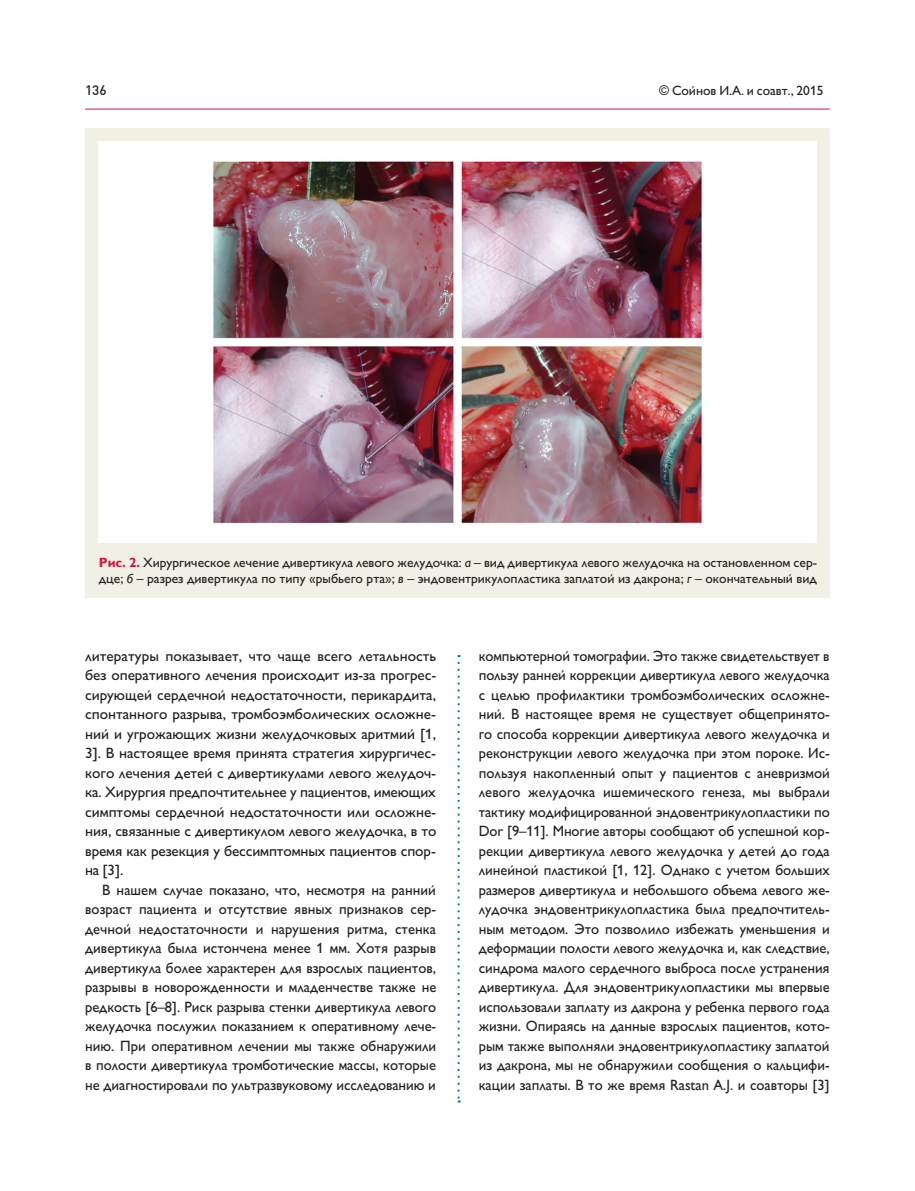
<style>
.page{position:relative;width:915px;height:1191px;background:#fff}
.page>*{position:absolute;margin:0;border:0;box-sizing:border-box;transform-origin:0 0}
.t1{font:15px/19.5px "Gill Sans C";letter-spacing:-.005em;color:#231f20;text-align:justify}
.t2{font:13.5px/16.5px "Gill Sans C";color:#231f20}
.t3{font:500 13.5px "DIN Cyr";color:#231f20}
.s1{font-weight:700;color:#d7123e}
.s2{font-style:italic}
</style>
<div class="page">
<hr style="left:85px;top:109px;width:744px;height:1px;background:#d7123e">
<svg style="left:457px;top:663px;width:2px;height:439px"></svg>
<div style="left:85px;top:128px;width:744px;height:470px;background:#f1f0e4"></div>
<div style="left:99px;top:141px;width:717px;height:401px;background:#fff"></div>
<img style="left:213px;top:161px;width:489px;height:363px">
<p class="t3" style="left:85px;top:83px;width:23px">136</p>
<p class="t2" style="left:658px;top:83px;width:166px">© Сойнов И.А. и соавт., 2015</p>
<p class="t2" style="left:99px;top:554px;width:719px"><span class="s1">Рис. 2.</span> Хирургическое лечение дивертикула левого желудочка: <span class="s2">а</span> – вид дивертикула левого желудочка на остановленном сер&shy;дце; <span class="s2">б</span> – разрез дивертикула по типу «рыбьего рта»; <span class="s2">в</span> – эндовентрикулопластика заплатой из дакрона; <span class="s2">г</span> – окончательный вид</p>
<p class="t1" style="left:85px;top:646px;width:353px">литературы показывает, что чаще всего летальность без оперативного лечения происходит из-за прогрес&shy;сирующей сердечной недостаточности, перикардита, спонтанного разрыва, тромбоэмболических осложне&shy;ний и угрожающих жизни желудочковых аритмий [1, 3]. В настоящее время принята стратегия хирургичес&shy;кого лечения детей с дивертикулами левого желудоч&shy;ка. Хирургия предпочтительнее у пациентов, имеющих симптомы сердечной недостаточности или осложне&shy;ния, связанные с дивертикулом левого желудочка, в то время как резекция у бессимптомных пациентов спор&shy;на [3].</p>
<p class="t1" style="left:85px;top:880px;width:352px;text-indent:17px">В нашем случае показано, что, несмотря на ранний возраст пациента и отсутствие явных признаков сер&shy;дечной недостаточности и нарушения ритма, стенка дивертикула была истончена менее 1 мм. Хотя разрыв дивертикула более характерен для взрослых пациентов, разрывы в новорожденности и младенчестве также не редкость [6–8]. Риск разрыва стенки дивертикула левого желудочка послужил показанием к оперативному лече&shy;нию. При оперативном лечении мы также обнаружили в полости дивертикула тромботические массы, которые не диагностировали по ультразвуковому исследованию и</p>
<p class="t1" style="left:478px;top:646px;width:352px">компьютерной томографии. Это также свидетельствует в пользу ранней коррекции дивертикула левого желудочка с целью профилактики тромбоэмболических осложне&shy;ний. В настоящее время не существует общепринято&shy;го способа коррекции дивертикула левого желудочка и реконструкции левого желудочка при этом пороке. Ис&shy;пользуя накопленный опыт у пациентов с аневризмой левого желудочка ишемического генеза, мы выбрали тактику модифицированной эндовентрикулопластики по Dor [9–11]. Многие авторы сообщают об успешной кор&shy;рекции дивертикула левого желудочка у детей до года линейной пластикой [1, 12]. Однако с учетом больших размеров дивертикула и небольшого объема левого же&shy;лудочка эндовентрикулопластика была предпочтитель&shy;ным методом. Это позволило избежать уменьшения и деформации полости левого желудочка и, как следствие, синдрома малого сердечного выброса после устранения дивертикула. Для эндовентрикулопластики мы впервые использовали заплату из дакрона у ребенка первого года жизни. Опираясь на данные взрослых пациентов, кото&shy;рым также выполняли эндовентрикулопластику заплатой из дакрона, мы не обнаружили сообщения о кальцифи&shy;кации заплаты. В то же время Rastan A.J. и соавторы [3]</p>
</div>
